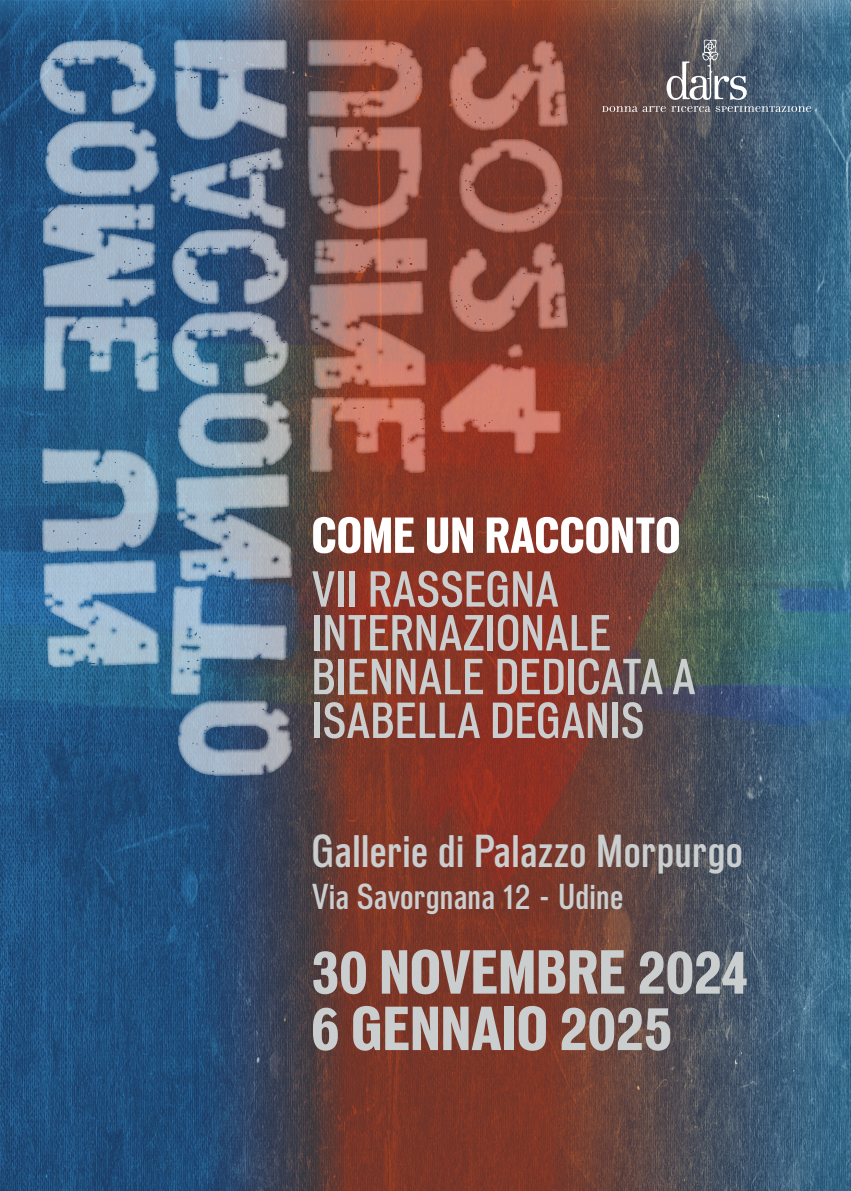
<style>
.page{position:relative;width:851px;height:1191px;background:#fff}
.page>*{position:absolute;margin:0;border:0;box-sizing:border-box;transform-origin:0 0}
.t1{font:700 condensed 62px "PG Grotesque";letter-spacing:.02em;color:#cacecf}
.t2{font:500 condensed 50.4px/43.8px "PG Grotesque";letter-spacing:.025em;color:#cacecf}
.t3{font:700 condensed 50.4px "PG Grotesque";letter-spacing:.02em;color:#fff}
.t4{font:500 condensed 46.2px "PG Grotesque";letter-spacing:.025em;color:#cacecf}
.t5{font:500 condensed 36px "PG Grotesque";letter-spacing:.025em;color:#cacecf}
</style>
<div class="page">
<img style="left:0;top:0;width:850px;height:1191px">
<svg style="left:601px;top:106px;width:64px;height:6px"></svg>
<svg style="left:671px;top:106px;width:140px;height:6px"></svg>
<svg style="left:666px;top:40px;width:80px;height:60px"></svg>
<svg style="left:440px;top:40px;width:128px;height:414px"></svg>
<svg style="left:307px;top:40px;width:120px;height:433px"></svg>
<svg style="left:170px;top:40px;width:124px;height:736px"></svg>
<svg style="left:40px;top:40px;width:122px;height:627px"></svg>
<p class="t3" style="left:312px;top:506px;width:369px">COME UN RACCONTO</p>
<p class="t2" style="left:312px;top:567px;width:385px">VII RASSEGNA<br>INTERNAZIONALE<br>BIENNALE DEDICATA A<br>ISABELLA DEGANIS</p>
<p class="t4" style="left:312px;top:824px;width:432px">Gallerie di Palazzo Morpurgo</p>
<p class="t5" style="left:312px;top:876px;width:312px">Via Savorgnana 12 - Udine</p>
<p class="t1" style="left:312px;top:936px;width:437px">30 NOVEMBRE 2024</p>
<p class="t1" style="left:312px;top:993px;width:361px">6 GENNAIO 2025</p>
</div>
